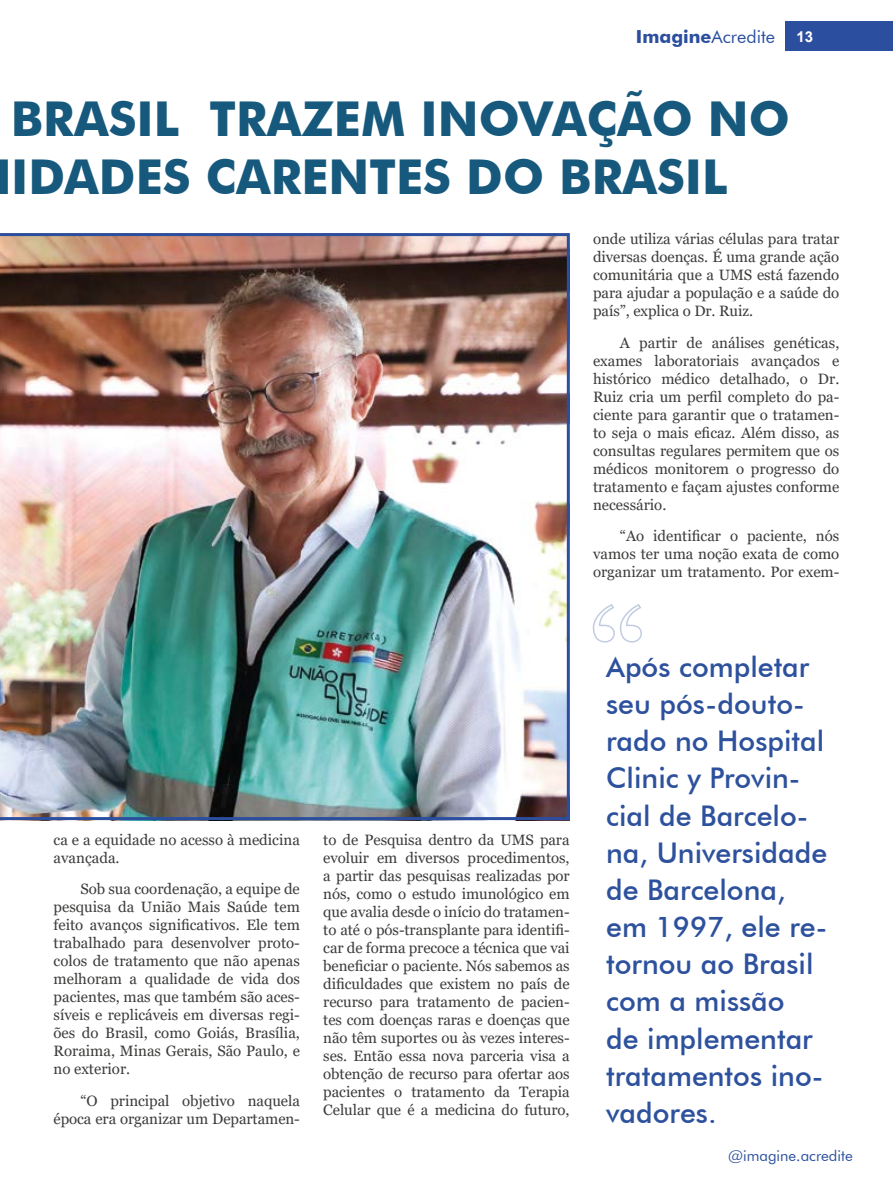
<style>
.page{position:relative;width:893px;height:1191px;background:#fff}
.page>*{position:absolute;margin:0;border:0;box-sizing:border-box;transform-origin:0 0}
.t1{font:700 48px/57.6px "Futura BT";color:#16597d}
.t2{font:500 28.5px/37.2px "Futura BT";color:#2d519d}
.t3{font:18px "Futura BT";color:#2b4f9e}
.t4{font:15px/18px "Georgia";color:#3c3c3b;text-align:justify}
.t5{font:15px "Futura BT";color:#2b4f9e}
.t6{font:700 15px "Arial";color:#fff}
.s1{font-weight:700}
</style>
<div class="page">
<div style="left:786px;top:21px;width:107px;height:30px;background:#2b4f9e"></div>
<img style="left:0;top:233px;width:570px;height:587px">
<svg style="left:593px;top:604px;width:49px;height:38px"></svg>
<p class="t3" style="left:636px;top:26px;width:141px"><span class="s1">Imagine</span>Acredite</p>
<p class="t6" style="left:796px;top:26px;width:18px">13</p>
<h1 class="t1" style="left:11px;top:90px;width:780px">BRASIL TRAZEM INOVAÇÃO NO<br>IDADES CARENTES DO BRASIL</h1>
<p class="t4" style="left:593px;top:231px;width:248px">onde utiliza várias células para tratar diversas doenças. É uma grande ação comunitária que a UMS está fazendo para ajudar a população e a saúde do país”, explica o Dr. Ruiz.</p>
<p class="t4" style="left:593px;top:334px;width:248px;text-indent:27px">A partir de análises genéticas, exames laboratoriais avançados e histórico médico detalhado, o Dr.<br>Ruiz cria um perfil completo do pa&shy;ciente para garantir que o tratamen&shy;to seja o mais eficaz. Além disso, as consultas regulares permitem que os médicos monitorem o progresso do tratamento e façam ajustes conforme necessário.</p>
<p class="t4" style="left:593px;top:527px;width:248px;text-indent:27px">“Ao identificar o paciente, nós vamos ter uma noção exata de como organizar um tratamento. Por exem-</p>
<p class="t4" style="left:54px;top:831px;width:248px">ca e a equidade no acesso à medicina avançada.</p>
<p class="t4" style="left:54px;top:880px;width:248px;text-indent:27px">Sob sua coordenação, a equipe de pesquisa da União Mais Saúde tem feito avanços significativos. Ele tem trabalhado para desenvolver proto&shy;colos de tratamento que não apenas melhoram a qualidade de vida dos pacientes, mas que também são aces&shy;síveis e replicáveis em diversas regi&shy;ões do Brasil, como Goiás, Brasília, Roraima, Minas Gerais, São Paulo, e no exterior.</p>
<p class="t4" style="left:54px;top:1091px;width:248px;text-align:right">“O principal objetivo naquela época era organizar um Departamen-</p>
<p class="t4" style="left:323px;top:831px;width:248px">to de Pesquisa dentro da UMS para evoluir em diversos procedimentos, a partir das pesquisas realizadas por nós, como o estudo imunológico em que avalia desde o início do tratamen&shy;to até o pós-transplante para identifi&shy;car de forma precoce a técnica que vai beneficiar o paciente. Nós sabemos as dificuldades que existem no país de recurso para tratamento de pacien&shy;tes com doenças raras e doenças que não têm suportes ou às vezes interes&shy;ses. Então essa nova parceria visa a obtenção de recurso para ofertar aos pacientes o tratamento da Terapia Celular que é a medicina do futuro,</p>
<h2 class="t2" style="left:606px;top:648px;width:223px">Após completar seu pós-douto&shy;rado no Hospital<br>Clinic y Provin&shy;cial de Barcelo&shy;na, Universidade de Barcelona, em 1997, ele re&shy;tornou ao Brasil com a missão<br>de implementar tratamentos ino&shy;vadores.</h2>
<p class="t5" style="left:728px;top:1146px;width:126px">@imagine.acredite</p>
</div>
